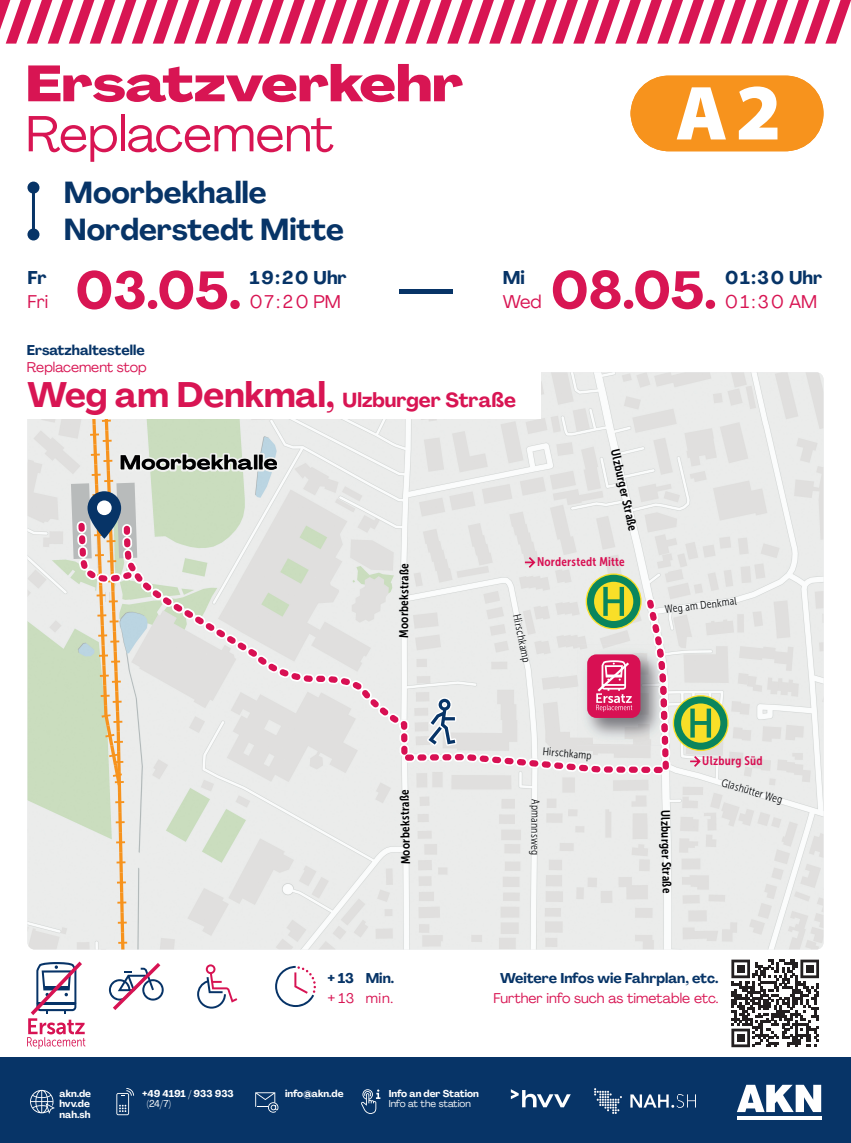
<style>
.page{position:relative;width:851px;height:1143px;background:#fff}
.page>*{position:absolute;margin:0;border:0;box-sizing:border-box;transform-origin:0 0}
.t1{font:700 52px "PP Agrandir";color:#d81553}
.t2{font:800 expanded 50px "PP Agrandir";color:#d81553}
.t3{font:50px "PP Agrandir";color:#d81553}
.t4{font:700 30px/37.5px "PP Agrandir";color:#073467}
.t5{font:700 20px "PP Agrandir";color:#d81553}
.t6{font:700 expanded 19.4px "PP Agrandir";letter-spacing:.02em;color:#000001}
.t7{font:700 18.25px "PP Agrandir";color:#073467}
.t8{font:18.25px "PP Agrandir";color:#d81553}
.t9{font:700 14px "PP Agrandir";color:#073467}
.t10{font:14px "PP Agrandir";color:#d81553}
.t11{font:12.45px "Museo Sans Cond 700";letter-spacing:.015em;color:#000001}
.t12{font:12.45px "Museo Sans Cond 700";letter-spacing:.02em;color:#d81053}
.t13{font:11.05px "Museo Sans Cond 300";letter-spacing:.01em;color:#0b0d0f}
.t14{font:700 9.85px/10.2px "PP Agrandir";color:#fff}
.t15{font:9.85px "PP Agrandir";color:#fff}
.s1{font-size:35px}
</style>
<div class="page">
<div style="left:0;top:1057px;width:850px;height:85px;background:#073467"></div>
<img style="left:594px;top:1088px;width:101px;height:26px">
<svg style="left:510px;top:1089px;width:60px;height:18px"></svg>
<svg style="left:0;top:0;width:850px;height:44px"></svg>
<svg style="left:737px;top:1084px;width:84px;height:27px"></svg>
<svg style="left:737px;top:1116px;width:84px;height:3px"></svg>
<svg style="left:731px;top:959px;width:87px;height:88px"></svg>
<div style="left:736px;top:964px;width:8px;height:8px;background:#231f20"></div>
<div style="left:805px;top:964px;width:8px;height:8px;background:#231f20"></div>
<div style="left:736px;top:1033px;width:8px;height:8px;background:#231f20"></div>
<svg style="left:30px;top:1089px;width:25px;height:24px"></svg>
<svg style="left:116px;top:1088px;width:18px;height:27px"></svg>
<svg style="left:255px;top:1092px;width:23px;height:20px"></svg>
<svg style="left:361px;top:1089px;width:19px;height:24px"></svg>
<hr style="left:32px;top:187px;width:3px;height:47px;background:#073467">
<div style="left:27px;top:181px;width:12px;height:12px;background:#073467;border-radius:50%"></div>
<div style="left:27px;top:228px;width:12px;height:12px;background:#073467;border-radius:50%"></div>
<hr style="left:398px;top:290px;width:54px;height:4px;background:#073467">
<img style="left:27px;top:372px;width:796px;height:577px">
<svg style="left:279px;top:526px;width:389px;height:247px;background:#e6e2e2"></svg>
<svg style="left:525px;top:557px;width:10px;height:10px"></svg>
<svg style="left:587px;top:574px;width:53px;height:54px;background:#88b75f"></svg>
<svg style="left:690px;top:756px;width:10px;height:10px"></svg>
<svg style="left:672px;top:695px;width:56px;height:56px"></svg>
<svg style="left:674px;top:696px;width:53px;height:53px;background:#87b65e"></svg>
<img style="left:577px;top:644px;width:77px;height:101px">
<img style="left:654px;top:644px;width:14px;height:101px">
<img style="left:656px;top:644px;width:12px;height:100px">
<div style="left:587px;top:654px;width:53px;height:64px;background:#d81053;border-radius:9px"></div>
<svg style="left:596px;top:660px;width:36px;height:51px"></svg>
<svg style="left:71px;top:418px;width:208px;height:531px;background:#ddddd4"></svg>
<div style="left:27px;top:371px;width:514px;height:47px;background:#fff"></div>
<svg style="left:630px;top:76px;width:193px;height:75px"></svg>
<svg style="left:109px;top:963px;width:55px;height:47px"></svg>
<svg style="left:197px;top:964px;width:40px;height:44px"></svg>
<svg style="left:275px;top:965px;width:41px;height:41px"></svg>
<svg style="left:27px;top:961px;width:58px;height:87px"></svg>
<h2 class="t2" style="left:26px;top:52px;width:439px">Ersatzverkehr</h2>
<h2 class="t3" style="left:26px;top:103px;width:309px">Replacement</h2>
<h3 class="t7" style="left:27px;top:266px;width:21px">Fr</h3>
<h3 class="t8" style="left:27px;top:291px;width:22px">Fri</h3>
<h3 class="t4" style="left:64px;top:174px;width:281px">Moorbekhalle<br>Norderstedt Mitte</h3>
<h1 class="t1" style="left:75px;top:258px;width:167px">03.05.</h1>
<h3 class="t7" style="left:503px;top:266px;width:24px">Mi</h3>
<h1 class="t1" style="left:550px;top:258px;width:167px">08.05.</h1>
<h3 class="t7" style="left:250px;top:266px;width:99px">19:20 Uhr</h3>
<h3 class="t7" style="left:725px;top:266px;width:99px">01:30 Uhr</h3>
<h3 class="t8" style="left:250px;top:291px;width:93px">07:20 PM</h3>
<h3 class="t8" style="left:725px;top:291px;width:93px">01:30 AM</h3>
<h3 class="t8" style="left:503px;top:291px;width:40px">Wed</h3>
<h3 class="t9" style="left:27px;top:341px;width:119px">Ersatzhaltestelle</h3>
<h3 class="t10" style="left:27px;top:358px;width:121px">Replacement stop</h3>
<h3 class="t5" style="left:27px;top:388px;width:490px"><span class="s1">Weg am Denkmal,</span> Ulzburger Straße</h3>
<h3 class="t6" style="left:120px;top:450px;width:159px">Moorbekhalle</h3>
<p class="t11" style="left:397px;top:638px;width:76px;rotate:-90deg">Moorbekstraße</p>
<p class="t11" style="left:621px;top:448px;width:85px;rotate:77deg">Ulzburger Straße</p>
<p class="t12" style="left:537px;top:555px;width:89px">Norderstedt Mitte</p>
<p class="t13" style="left:522px;top:613px;width:51px;rotate:78deg">Hirschkamp</p>
<p class="t13" style="left:664px;top:603px;width:74px;rotate:-7deg">Weg am Denkmal</p>
<p class="t11" style="left:399px;top:864px;width:76px;rotate:-91deg">Moorbekstraße</p>
<p class="t13" style="left:543px;top:745px;width:51px;rotate:5deg">Hirschkamp</p>
<p class="t13" style="left:541px;top:799px;width:57px;rotate:90deg">Apmannsweg</p>
<p class="t11" style="left:672px;top:809px;width:85px;rotate:89deg">Ulzburger Straße</p>
<p class="t12" style="left:702px;top:754px;width:62px">Ulzburg Süd</p>
<p class="t13" style="left:723px;top:776px;width:65px;rotate:16deg">Glashütter Weg</p>
<p class="t14" style="left:59px;top:1088px;width:33px">akn.de hvv.de nah.sh</p>
<p class="t14" style="left:142px;top:1088px;width:93px">+49 4191 / 933 933</p>
<p class="t15" style="left:147px;top:1097px;width:26px">(24/7)</p>
<h3 class="t9" style="left:327px;top:969px;width:68px">+ 13 Min.</h3>
<h3 class="t10" style="left:327px;top:989px;width:67px">+ 13 min.</h3>
<h3 class="t9" style="left:500px;top:969px;width:220px">Weitere Infos wie Fahrplan, etc.</h3>
<h3 class="t10" style="left:493px;top:989px;width:227px">Further info such as timetable etc.</h3>
<p class="t14" style="left:285px;top:1088px;width:60px">info@akn.de</p>
<p class="t14" style="left:388px;top:1088px;width:92px">Info an der Station</p>
<p class="t15" style="left:388px;top:1097px;width:84px">Info at the station</p>
</div>
